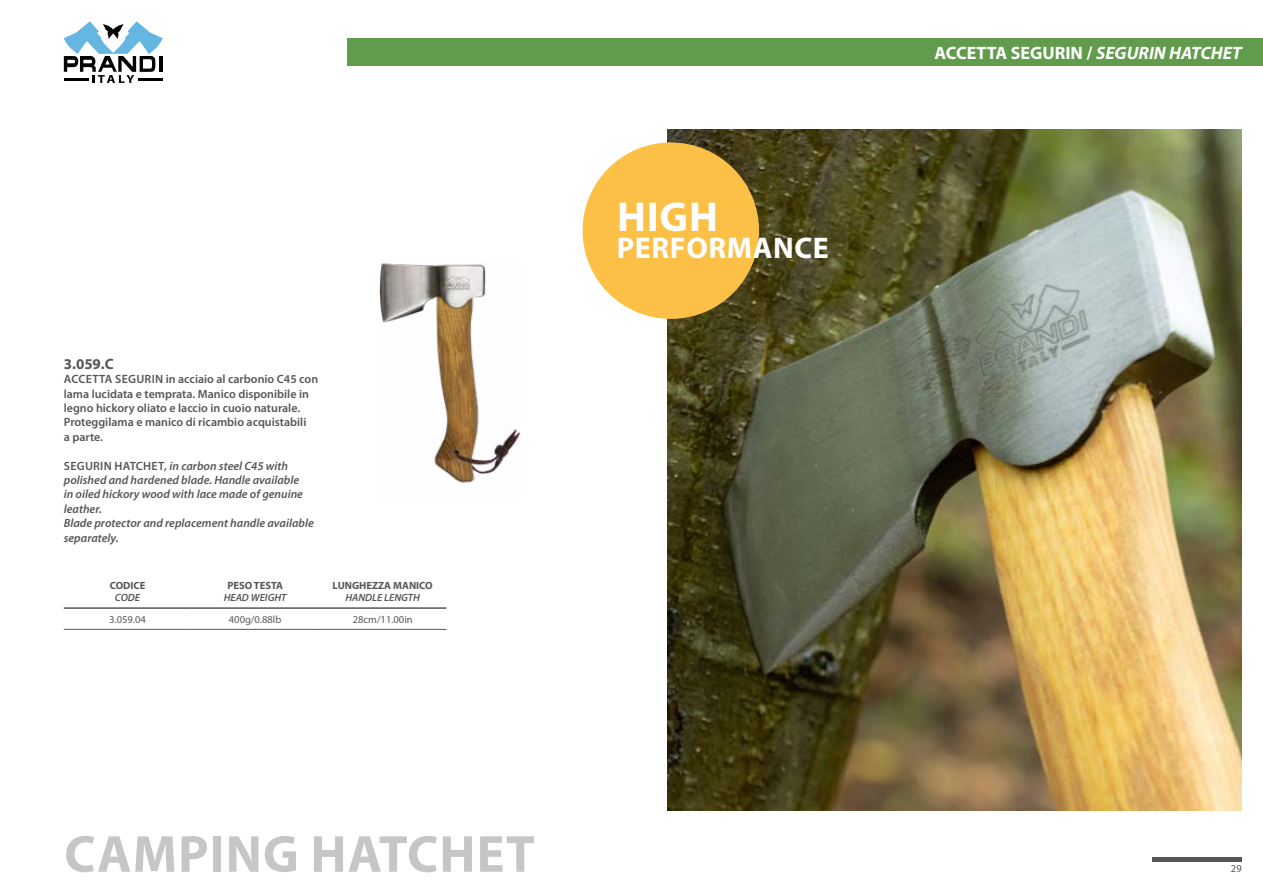
<style>
.page{position:relative;width:1263px;height:893px;background:#fff}
.page>*{position:absolute;margin:0;border:0;box-sizing:border-box;transform-origin:0 0}
.t1{font:700 52.5px "Myriad Pro";letter-spacing:.02em;color:#c6c6c6}
.t2{font:700 42px "Myriad Pro";color:#fff}
.t3{font:700 30px "Myriad Pro";letter-spacing:.02em;color:#fff}
.t4{font:700 18px "Myriad Pro";color:#fff}
.t5{font:700 15px "Myriad Pro";color:#575756}
.t6{font:italic 600 12px/14.4px "Myriad Pro";color:#575756}
.t7{font:600 12px/14.4px "Myriad Pro";color:#575756}
.t8{font:10.5px "Myriad Pro";color:#575756}
.t9{font:700 10.5px "Myriad Pro";color:#575756}
.t10{font:italic 600 10.5px "Myriad Pro";color:#575756}
.s1{font-style:normal}
.s2{font-style:italic}
</style>
<div class="page">
<div style="left:1152px;top:857px;width:90px;height:5px;background:#575756"></div>
<div style="left:348px;top:38px;width:915px;height:28px;background:#609c4c"></div>
<svg style="left:64px;top:21px;width:99px;height:62px"></svg>
<hr style="left:64px;top:78px;width:24px;height:2px;background:#000">
<hr style="left:138px;top:78px;width:24px;height:2px;background:#000">
<img style="left:668px;top:130px;width:574px;height:680px">
<hr style="left:319px;top:629px;width:127px;height:1px;background:#575756">
<hr style="left:64px;top:629px;width:127px;height:1px;background:#575756">
<hr style="left:191px;top:629px;width:128px;height:1px;background:#575756">
<hr style="left:64px;top:607px;width:127px;height:2px;background:#575756">
<hr style="left:191px;top:607px;width:128px;height:2px;background:#575756">
<hr style="left:319px;top:607px;width:127px;height:2px;background:#575756">
<img style="left:379px;top:261px;width:142px;height:222px">
<div style="left:583px;top:142px;width:176px;height:177px;background:#fcc046;border-radius:50%"></div>
<p class="t5" style="left:64px;top:354px;width:52px">3.059.C</p>
<p class="t7" style="left:64px;top:372px;width:256px">ACCETTA SEGURIN in acciaio al carbonio C45 con lama lucidata e temprata. Manico disponibile in legno hickory oliato e laccio in cuoio naturale.<br>Proteggilama e manico di ricambio acquistabili<br>a parte.</p>
<p class="t6" style="left:64px;top:458px;width:251px"><span class="s1">SEGURIN HATCHET</span>, in carbon steel C45 with polished and hardened blade. Handle available<br>in oiled hickory wood with lace made of genuine leather.<br>Blade protector and replacement handle available separately.</p>
<p class="t9" style="left:110px;top:578px;width:37px">CODICE</p>
<p class="t10" style="left:115px;top:590px;width:27px">CODE</p>
<p class="t9" style="left:227px;top:578px;width:57px">PESO TESTA</p>
<p class="t10" style="left:224px;top:590px;width:64px">HEAD WEIGHT</p>
<p class="t9" style="left:333px;top:578px;width:102px">LUNGHEZZA MANICO</p>
<p class="t10" style="left:345px;top:590px;width:76px">HANDLE LENGTH</p>
<p class="t8" style="left:109px;top:613px;width:38px">3.059.04</p>
<p class="t8" style="left:229px;top:613px;width:54px">400g/0.88lb</p>
<p class="t8" style="left:353px;top:613px;width:61px">28cm/11.00in</p>
<h1 class="t1" style="left:64px;top:820px;width:472px">CAMPING HATCHET</h1>
<h2 class="t2" style="left:617px;top:190px;width:103px">HIGH</h2>
<h3 class="t3" style="left:617px;top:229px;width:213px">PERFORMANCE</h3>
<h3 class="t4" style="left:934px;top:41px;width:309px">ACCETTA SEGURIN / <span class="s2">SEGURIN HATCHET</span></h3>
<p class="t8" style="left:1231px;top:862px;width:12px">29</p>
</div>
